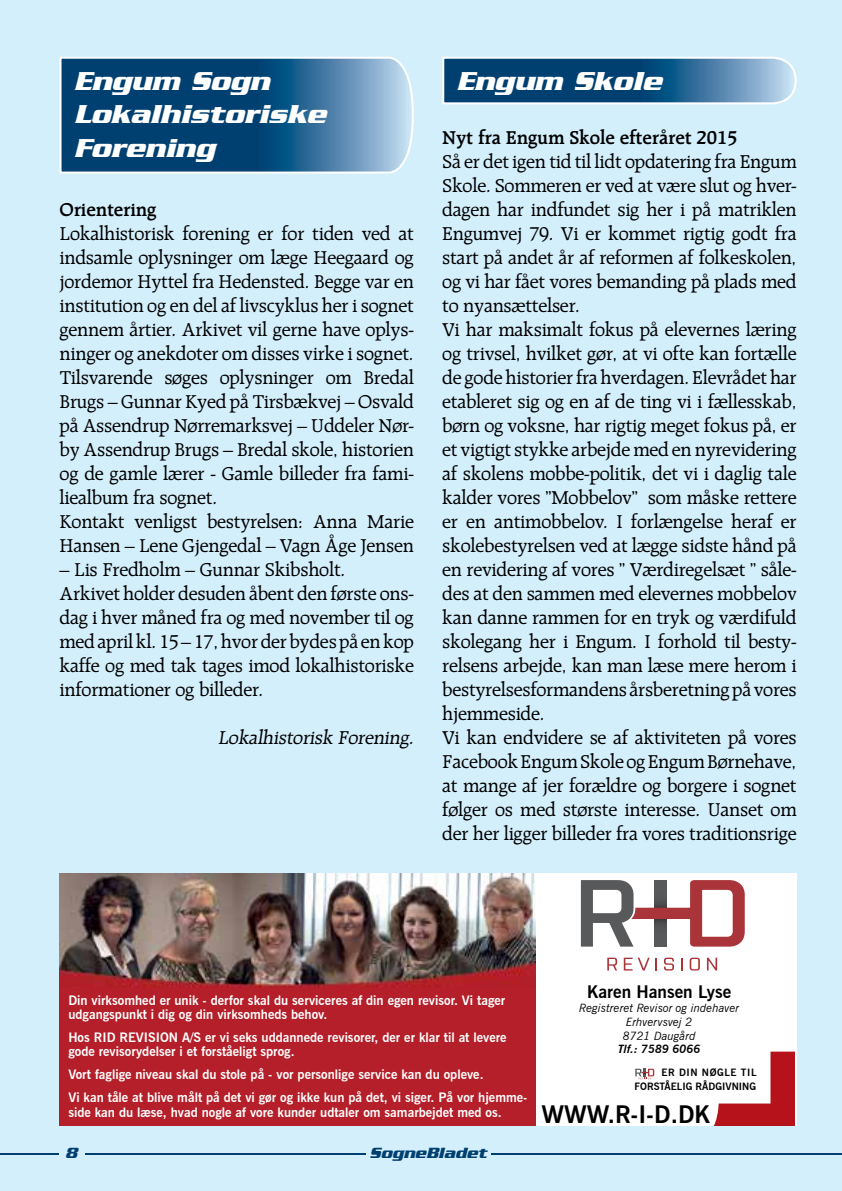
<style>
.page{position:relative;width:842px;height:1191px;background:#d4effc}
.page>*{position:absolute;margin:0;border:0;box-sizing:border-box;transform-origin:0 0}
.t1{font:italic 700 28px/33.6px "Serpentine";color:#fff}
.t2{font:700 24px "News Gothic BT";color:#000}
.t3{font:20px/24px "Raleigh";letter-spacing:-.01em;color:#000}
.t4{font:600 20px "Raleigh";letter-spacing:-.01em;color:#000}
.t5{font:700 17.2px "News Gothic BT";color:#000}
.t6{font:italic 700 16px "Serpentine";color:#004071}
.t7{font:700 13px/14.4px "News Gothic BT";color:#fff}
.t8{font:italic 11.6px/13.8px "News Gothic BT";color:#000;text-align:center}
.t9{font:italic 700 11.6px "News Gothic BT";color:#000}
.t10{font:700 10px/13.8px "News Gothic BT";color:#000;text-align:right}
</style>
<div class="page">
<hr style="left:0;top:1153px;width:842px;height:1px;background:#004071">
<div style="left:366px;top:1145px;width:124px;height:46px;background:#d4effc"></div>
<div style="left:60px;top:1145px;width:25px;height:46px;background:#d4effc"></div>
<svg style="left:59px;top:56px;width:355px;height:118px;background:#316892"></svg>
<div style="left:60px;top:873px;width:737px;height:252px;background:#fff"></div>
<div style="left:60px;top:873px;width:476px;height:252px;background:#b51f29"></div>
<img style="left:60px;top:873px;width:476px;height:115px">
<svg style="left:607px;top:957px;width:10px;height:13px"></svg>
<svg style="left:624px;top:957px;width:33px;height:13px"></svg>
<svg style="left:664px;top:957px;width:10px;height:13px"></svg>
<svg style="left:681px;top:958px;width:2px;height:12px"></svg>
<svg style="left:690px;top:957px;width:10px;height:13px"></svg>
<svg style="left:707px;top:957px;width:10px;height:13px"></svg>
<svg style="left:581px;top:880px;width:164px;height:66px"></svg>
<svg style="left:714px;top:1051px;width:81px;height:74px"></svg>
<svg style="left:635px;top:1068px;width:19px;height:11px"></svg>
<svg style="left:442px;top:56px;width:355px;height:49px;background:#3e729a"></svg>
<h1 class="t1" style="left:74px;top:63px;width:254px">Engum Sogn<br>Lokalhistoriske<br>Forening</h1>
<p class="t4" style="left:60px;top:199px;width:98px">Orientering</p>
<p class="t3" style="left:60px;top:222px;width:356px">Lokalhistorisk forening er for tiden ved at indsamle oplysninger om læge Heegaard og jordemor Hyttel fra Hedensted. Begge var en institution og en del af livscyklus her i sognet gennem årtier. Arkivet vil gerne have oplys&shy;ninger og anekdoter om disses virke i sognet.<br>Tilsvarende søges oplysninger om Bredal Brugs – Gunnar Kyed på Tirsbækvej – Osvald på Assendrup Nørremarksvej – Uddeler Nør&shy;by Assendrup Brugs – Bredal skole, historien og de gamle lærer - Gamle billeder fra fami&shy;liealbum fra sognet.<br>Kontakt venligst bestyrelsen: Anna Marie Hansen – Lene Gjengedal – Vagn Åge Jensen</p>
<p class="t3" style="left:60px;top:558px;width:356px">– Lis Fredholm – Gunnar Skibsholt.<br>Arkivet holder desuden åbent den første ons&shy;dag i hver måned fra og med november til og med april kl. 15 – 17, hvor der bydes på en kop kaffe og med tak tages imod lokalhistoriske informationer og billeder.</p>
<p class="t3" style="left:218px;top:726px;width:201px">Lokalhistorisk Forening.</p>
<h1 class="t1" style="left:456px;top:63px;width:207px">Engum Skole</h1>
<p class="t4" style="left:442px;top:127px;width:297px">Nyt fra Engum Skole efteråret 2015</p>
<p class="t3" style="left:442px;top:150px;width:356px">Så er det igen tid til lidt opdatering fra Engum Skole. Sommeren er ved at være slut og hver&shy;dagen har indfundet sig her i på matriklen Engumvej 79. Vi er kommet rigtig godt fra start på andet år af reformen af folkeskolen, og vi har fået vores bemanding på plads med to nyansættelser.<br>Vi har maksimalt fokus på elevernes læring og trivsel, hvilket gør, at vi ofte kan fortælle de gode historier fra hverdagen. Elevrådet har etableret sig og en af de ting vi i fællesskab, børn og voksne, har rigtig meget fokus på, er et vigtigt stykke arbejde med en nyrevidering af skolens mobbe-politik, det vi i daglig tale kalder vores ”Mobbelov” som måske rettere er en antimobbelov. I forlængelse heraf er skolebestyrelsen ved at lægge sidste hånd på en revidering af vores ” Værdiregelsæt ” såle&shy;des at den sammen med elevernes mobbelov kan danne rammen for en tryk og værdifuld skolegang her i Engum. I forhold til besty&shy;relsens arbejde, kan man læse mere herom i bestyrelsesformandens årsberetning på vores hjemmeside.<br>Vi kan endvidere se af aktiviteten på vores Facebook Engum Skole og Engum Børnehave, at mange af jer forældre og borgere i sognet følger os med største interesse. Uanset om der her ligger billeder fra vores traditionsrige</p>
<p class="t7" style="left:68px;top:992px;width:438px">Din virksomhed er unik - derfor skal du serviceres af din egen revisor. Vi tager udgangspunkt i dig og din virksomheds behov.</p>
<p class="t7" style="left:68px;top:1030px;width:440px">Hos RID REVISION A/S er vi seks uddannede revisorer, der er klar til at levere gode revisorydelser i et forståeligt sprog.</p>
<p class="t7" style="left:68px;top:1063px;width:461px;line-height:23px">Vort faglige niveau skal du stole på - vor personlige service kan du opleve.<br>Vi kan tåle at blive målt på det vi gør og ikke kun på det, vi siger. På vor hjemme-</p>
<p class="t7" style="left:68px;top:1105px;width:435px">side kan du læse, hvad nogle af vore kunder udtaler om samarbejdet med os.</p>
<p class="t6" style="left:65px;top:1143px;width:14px">8</p>
<p class="t6" style="left:369px;top:1143px;width:119px">SogneBladet</p>
<p class="t5" style="left:587px;top:981px;width:146px">Karen Hansen Lyse</p>
<p class="t8" style="left:579px;top:1000px;width:161px">Registreret Revisor og indehaver<br>Erhvervsvej 2<br>8721 Daugård</p>
<p class="t9" style="left:618px;top:1042px;width:83px">Tlf.: 7589 6066</p>
<p class="t10" style="left:634px;top:1065px;width:124px">ER DIN NØGLE TIL<br>FORSTÅELIG RÅDGIVNING</p>
<p class="t2" style="left:541px;top:1099px;width:171px">WWW.R-I-D.DK</p>
</div>
